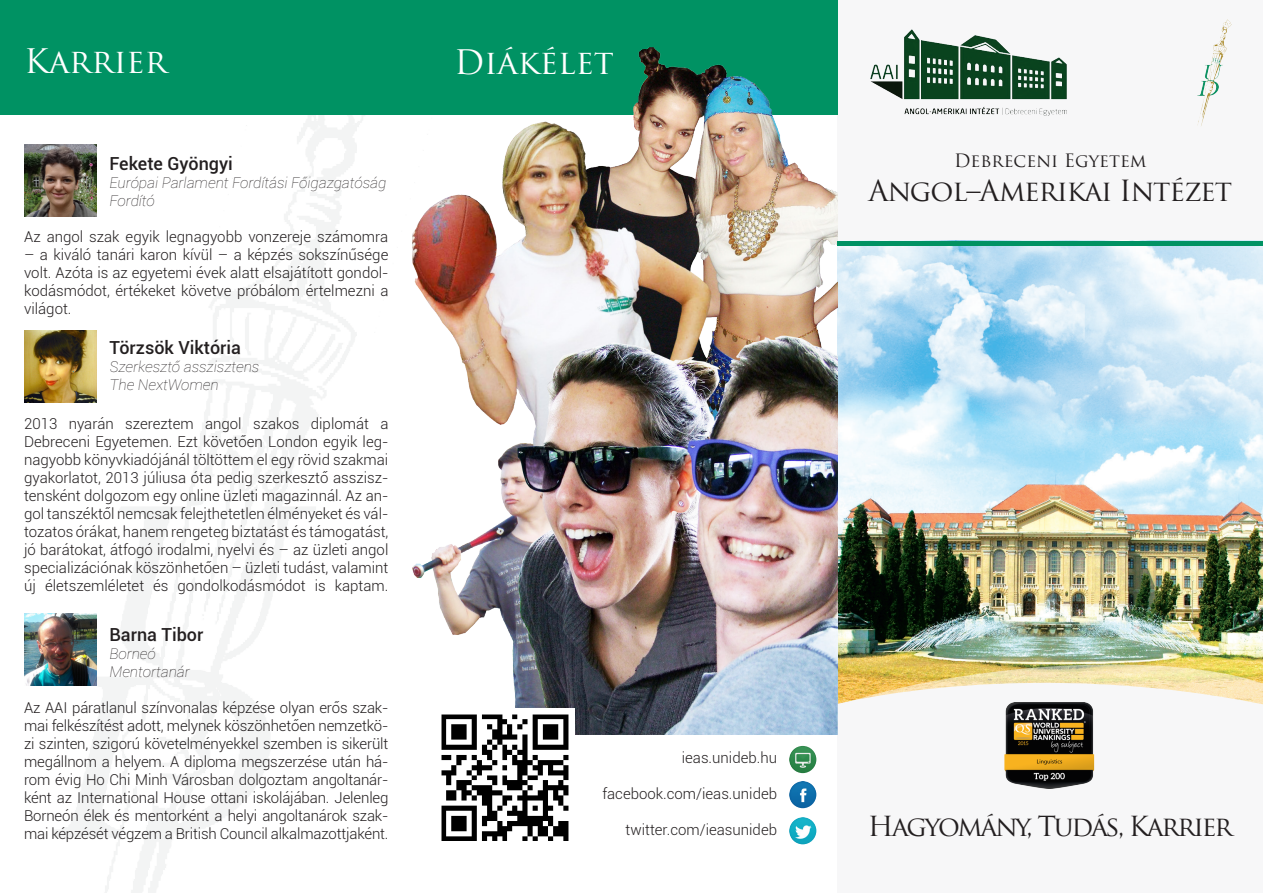
<style>
.page{position:relative;width:1263px;height:893px;background:#fff}
.page>*{position:absolute;margin:0;border:0;box-sizing:border-box;transform-origin:0 0}
.Oldalrész_cím{font:33px "Trajan Pro";color:#fff}
.Nyomtatvány_cím{font:28.5px "Trajan Pro";letter-spacing:-.04em;color:#231f20}
.Szlogen{font:27px "Trajan Pro";letter-spacing:-.08em;color:#231f20}
.Név{font:500 18px "Roboto";color:#231f20}
.Nyomtatvány_cím-2{font:18px "Trajan Pro";color:#231f20}
.Szöveg{font:300 15px/18px "Roboto";color:#231f20;text-align:justify}
.Titulus{font:italic 100 15px "Roboto";color:#231f20}
</style>
<div class="page">
<img style="left:53px;top:115px;width:312px;height:778px">
<div style="left:838px;top:0;width:425px;height:893px;background:#f7f7f8"></div>
<div style="left:411px;top:0;width:427px;height:115px;background:#009263"></div>
<div style="left:0;top:0;width:412px;height:115px;background:#009263"></div>
<img style="left:838px;top:245px;width:425px;height:408px">
<img style="left:412px;top:47px;width:426px;height:687px">
<hr style="left:838px;top:241px;width:425px;height:4px;background:#009263">
<svg style="left:838px;top:654px;width:425px;height:135px"></svg>
<img style="left:870px;top:29px;width:197px;height:87px">
<img style="left:1197px;top:20px;width:34px;height:106px">
<div style="left:434px;top:708px;width:140px;height:137px;background:#fff"></div>
<img style="left:442px;top:714px;width:127px;height:126px">
<img style="left:986px;top:702px;width:125px;height:86px">
<img style="left:24px;top:144px;width:73px;height:72px">
<img style="left:24px;top:330px;width:73px;height:72px">
<img style="left:24px;top:613px;width:73px;height:72px">
<img style="left:789px;top:746px;width:27px;height:27px;border-radius:14px">
<img style="left:789px;top:781px;width:27px;height:27px;border-radius:14px">
<img style="left:789px;top:817px;width:27px;height:27px;border-radius:14px">
<p class="Oldalrész_cím" style="left:24px;top:40px;width:144px">Karrier</p>
<p class="Név" style="left:109px;top:151px;width:125px">Fekete Gyöngyi</p>
<p class="Titulus" style="left:109px;top:172px;width:278px">Európai Parlament Fordítási Főigazgatóság</p>
<p class="Titulus" style="left:109px;top:190px;width:47px">Fordító</p>
<p class="Szöveg" style="left:24px;top:227px;width:366px">Az angol szak egyik legnagyobb vonzereje számomra</p>
<p class="Szöveg" style="left:24px;top:245px;width:366px">– a kiváló tanári karon kívül – a képzés sokszínűsége volt. Azóta is az egyetemi évek alatt elsajátított gondol&shy;kodásmódot, értékeket követve próbálom értelmezni a világot.</p>
<p class="Név" style="left:109px;top:335px;width:133px">Törzsök Viktória</p>
<p class="Titulus" style="left:109px;top:356px;width:151px">Szerkesztő asszisztens</p>
<p class="Titulus" style="left:109px;top:374px;width:111px">The NextWomen</p>
<p class="Szöveg" style="left:24px;top:414px;width:366px">2013 nyarán szereztem angol szakos diplomát a</p>
<p class="Szöveg" style="left:24px;top:432px;width:366px">Debreceni Egyetemen. Ezt követően London egyik leg&shy;nagyobb könyvkiadójánál töltöttem el egy rövid szakmai gyakorlatot, 2013 júliusa óta pedig szerkesztő asszisz&shy;tensként dolgozom egy online üzleti magazinnál. Az an&shy;gol tanszéktől nemcsak felejthetetlen élményeket és vál&shy;tozatos órákat, hanem rengeteg biztatást és támogatást, jó barátokat, átfogó irodalmi, nyelvi és – az üzleti angol specializációnak köszönhetően – üzleti tudást, valamint új életszemléletet és gondolkodásmódot is kaptam.</p>
<p class="Név" style="left:109px;top:622px;width:95px">Barna Tibor</p>
<p class="Titulus" style="left:109px;top:644px;width:48px">Borneó</p>
<p class="Titulus" style="left:109px;top:662px;width:82px">Mentortanár</p>
<p class="Szöveg" style="left:24px;top:698px;width:366px">Az AAI páratlanul színvonalas képzése olyan erős szak&shy;mai felkészítést adott, melynek köszönhetően nemzetkö&shy;zi szinten, szigorú követelményekkel szemben is sikerült megállnom a helyem. A diploma megszerzése után há&shy;rom évig Ho Chi Minh Városban dolgoztam angoltanár&shy;ként az International House ottani iskolájában. Jelenleg Borneón élek és mentorként a helyi angoltanárok szak&shy;mai képzését végzem a British Council alkalmazottjaként.</p>
<p class="Oldalrész_cím" style="left:454px;top:41px;width:161px">Diákélet</p>
<p class="Szöveg" style="left:682px;top:748px;width:97px">ieas.unideb.hu</p>
<p class="Szöveg" style="left:602px;top:784px;width:176px">facebook.com/ieas.unideb</p>
<p class="Szöveg" style="left:626px;top:820px;width:153px">twitter.com/ieasunideb</p>
<p class="Nyomtatvány_cím-2" style="left:954px;top:149px;width:194px">Debreceni Egyetem</p>
<p class="Nyomtatvány_cím" style="left:868px;top:173px;width:365px">Angol–Amerikai Intézet</p>
<p class="Szlogen" style="left:868px;top:809px;width:366px">Hagyomány, Tudás, Karrier</p>
</div>
